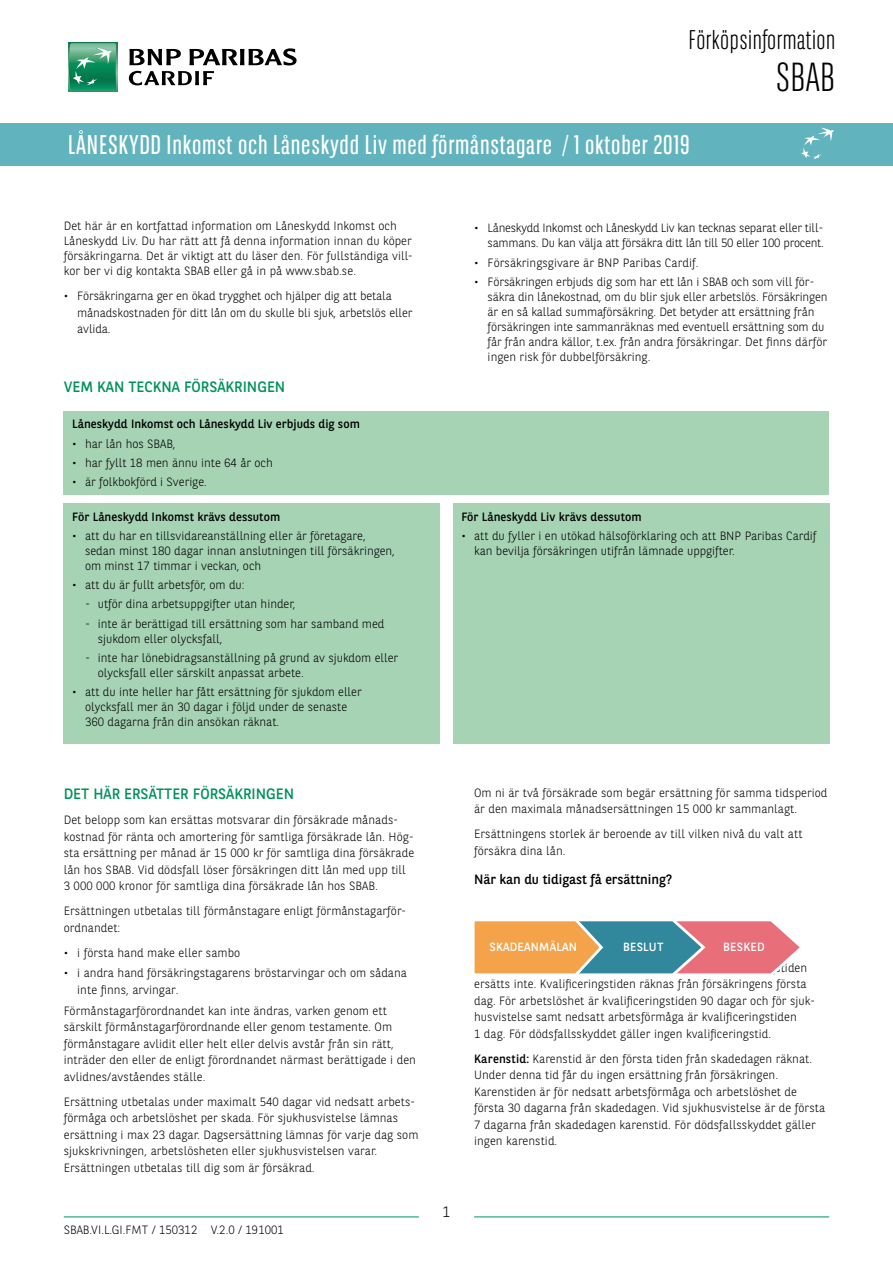
<style>
.page{position:relative;width:893px;height:1263px;background:#fff}
.page>*{position:absolute;margin:0;border:0;box-sizing:border-box;transform-origin:0 0}
.t1{font:300 40.5px "BNPP Sans Condensed";color:#000}
.t2{font:27px "BNPP Sans Condensed";letter-spacing:.03em;color:#fff}
.t3{font:300 27px "BNPP Sans Condensed";letter-spacing:.02em;color:#000}
.t4{font:15px "BNPP Sans";color:#00925b}
.t5{font:300 15px "BNPP Sans";color:#000}
.t6{font:13.5px "BNPP Sans";color:#000}
.t7{font:300 12px/16.5px "BNPP Sans";letter-spacing:.005em;color:#000}
.t8{font:300 12px/15px "BNPP Sans";letter-spacing:-.02em;color:#000;text-align:right}
.t9{font:12px "BNPP Sans";letter-spacing:.005em;color:#000}
.t10{font:11.85px "BNPP Sans";letter-spacing:.02em;color:#fff}
.s1{font-weight:400}
</style>
<div class="page">
<hr style="left:64px;top:1216px;width:355px;height:1px;background:#00925b">
<hr style="left:474px;top:1216px;width:355px;height:1px;background:#00925b">
<svg style="left:63px;top:1216px;width:137px;height:2px"></svg>
<div style="left:0;top:123px;width:893px;height:42px;background:#61b3bd"></div>
<svg style="left:68px;top:42px;width:49px;height:49px"></svg>
<svg style="left:69px;top:43px;width:47px;height:47px;background:#3c9f77"></svg>
<svg style="left:129px;top:49px;width:52px;height:16px"></svg>
<svg style="left:189px;top:48px;width:108px;height:17px"></svg>
<svg style="left:129px;top:71px;width:85px;height:14px"></svg>
<svg style="left:801px;top:128px;width:33px;height:31px"></svg>
<svg style="left:474px;top:921px;width:326px;height:53px;background:#b9947f"></svg>
<div style="left:64px;top:411px;width:765px;height:83px;background:#a6d3b4"></div>
<div style="left:64px;top:503px;width:376px;height:240px;background:#a6d3b4"></div>
<div style="left:453px;top:503px;width:376px;height:240px;background:#a6d3b4"></div>
<h2 class="t3" style="left:688px;top:23px;width:148px">Förköpsinformation</h2>
<h1 class="t1" style="left:776px;top:52px;width:61px">SBAB</h1>
<h2 class="t2" style="left:68px;top:127px;width:623px">LÅNESKYDD Inkomst och Låneskydd Liv med förmånstagare / 1 oktober 2019</h2>
<p class="t7" style="left:64px;top:218px;width:351px;line-height:15px">Det här är en kortfattad information om Låneskydd Inkomst och Låneskydd Liv. Du har rätt att få denna information innan du köper försäkringarna. Det är viktigt att du läser den. För fullständiga vill&shy;kor ber vi dig kontakta SBAB eller gå in på www.sbab.se.</p>
<p class="t7" style="left:77px;top:287px;width:337px;text-indent:-14px">• Försäkringarna ger en ökad trygghet och hjälper dig att betala månadskostnaden för ditt lån om du skulle bli sjuk, arbetslös eller avlida.</p>
<p class="t4" style="left:64px;top:377px;width:223px">VEM KAN TECKNA FÖRSÄKRINGEN</p>
<p class="t9" style="left:72px;top:416px;width:289px">Låneskydd Inkomst och Låneskydd Liv erbjuds dig som</p>
<p class="t7" style="left:72px;top:434px;width:105px">• har lån hos SBAB,</p>
<p class="t7" style="left:72px;top:454px;width:202px">• har fyllt 18 men ännu inte 64 år och</p>
<p class="t7" style="left:72px;top:473px;width:136px">• är folkbokförd i Sverige.</p>
<p class="t9" style="left:72px;top:508px;width:209px">För Låneskydd Inkomst krävs dessutom</p>
<p class="t7" style="left:85px;top:528px;width:312px;line-height:15px;text-indent:-13px">• att du har en tillsvidareanställning eller är företagare, sedan minst 180 dagar innan anslutningen till försäkringen, om minst 17 timmar i veckan, och</p>
<p class="t7" style="left:72px;top:576px;width:174px">• att du är fullt arbetsför, om du:</p>
<p class="t7" style="left:85px;top:595px;width:212px">- utför dina arbetsuppgifter utan hinder,</p>
<p class="t7" style="left:98px;top:615px;width:288px;line-height:15px;text-indent:-13px">- inte är berättigad till ersättning som har samband med sjukdom eller olycksfall,</p>
<p class="t7" style="left:98px;top:650px;width:302px;line-height:15px;text-indent:-13px">- inte har lönebidragsanställning på grund av sjukdom eller olycksfall eller särskilt anpassat arbete.</p>
<p class="t7" style="left:85px;top:684px;width:278px;line-height:15px;text-indent:-13px">• att du inte heller har fått ersättning för sjukdom eller olycksfall mer än 30 dagar i följd under de senaste<br>360 dagarna från din ansökan räknat.</p>
<p class="t4" style="left:64px;top:784px;width:232px">DET HÄR ERSÄTTER FÖRSÄKRINGEN</p>
<p class="t7" style="left:64px;top:811px;width:352px">Det belopp som kan ersättas motsvarar din försäkrade månads&shy;kostnad för ränta och amortering för samtliga försäkrade lån. Hög&shy;sta ersättning per månad är 15 000 kr för samtliga dina försäkrade lån hos SBAB. Vid dödsfall löser försäkringen ditt lån med upp till 3 000 000 kronor för samtliga dina försäkrade lån hos SBAB.</p>
<p class="t7" style="left:64px;top:902px;width:344px">Ersättningen utbetalas till förmånstagare enligt förmånstagarför&shy;ordnandet:</p>
<p class="t7" style="left:64px;top:944px;width:178px">• i första hand make eller sambo</p>
<p class="t7" style="left:77px;top:964px;width:331px;text-indent:-14px">• i andra hand försäkringstagarens bröstarvingar och om sådana inte finns, arvingar.</p>
<p class="t7" style="left:64px;top:1002px;width:354px">Förmånstagarförordnandet kan inte ändras, varken genom ett särskilt förmånstagarförordnande eller genom testamente. Om förmånstagare avlidit eller helt eller delvis avstår från sin rätt, inträder den eller de enligt förordnandet närmast berättigade i den avlidnes/avståendes ställe.</p>
<p class="t7" style="left:64px;top:1093px;width:356px">Ersättning utbetalas under maximalt 540 dagar vid nedsatt arbets&shy;förmåga och arbetslöshet per skada. För sjukhusvistelse lämnas ersättning i max 23 dagar. Dagsersättning lämnas för varje dag som sjukskrivningen, arbetslösheten eller sjukhusvistelsen varar.<br>Ersättningen utbetalas till dig som är försäkrad.</p>
<p class="t7" style="left:64px;top:1221px;width:221px">SBAB.VI.L.GI.FMT / 150312 V.2.0 / 191001</p>
<p class="t8" style="left:474px;top:220px;width:351px">• Låneskydd Inkomst och Låneskydd Liv kan tecknas separat eller till&shy;sammans. Du kan välja att försäkra ditt lån till 50 eller 100 procent.</p>
<p class="t7" style="left:474px;top:254px;width:226px">• Försäkringsgivare är BNP Paribas Cardif.</p>
<p class="t7" style="left:488px;top:274px;width:341px;line-height:15px;text-indent:-14px">• Försäkringen erbjuds dig som har ett lån i SBAB och som vill för&shy;säkra din lånekostnad, om du blir sjuk eller arbetslös. Försäkringen är en så kallad summaförsäkring. Det betyder att ersättning från försäkringen inte sammanräknas med eventuell ersättning som du får från andra källor, t.ex. från andra försäkringar. Det finns därför ingen risk för dubbelförsäkring.</p>
<p class="t9" style="left:461px;top:508px;width:182px">För Låneskydd Liv krävs dessutom</p>
<p class="t7" style="left:474px;top:528px;width:344px;line-height:15px;text-indent:-13px">• att du fyller i en utökad hälsoförklaring och att BNP Paribas Cardif kan bevilja försäkringen utifrån lämnade uppgifter.</p>
<p class="t5" style="left:442px;top:1202px;width:9px">1</p>
<p class="t7" style="left:474px;top:784px;width:355px">Om ni är två försäkrade som begär ersättning för samma tidsperiod är den maximala månadsersättningen 15 000 kr sammanlagt.</p>
<p class="t7" style="left:474px;top:825px;width:330px">Ersättningens storlek är beroende av till vilken nivå du valt att försäkra dina lån.</p>
<p class="t6" style="left:474px;top:870px;width:200px">När kan du tidigast få ersättning?</p>
<p class="t10" style="left:489px;top:938px;width:89px">SKADEANMÄLAN</p>
<p class="t10" style="left:623px;top:938px;width:42px">BESLUT</p>
<p class="t10" style="left:723px;top:938px;width:43px">BESKED</p>
<p class="t7" style="left:474px;top:975px;width:342px">ersätts inte. Kvalificeringstiden räknas från försäkringens första dag. För arbetslöshet är kvalificeringstiden 90 dagar och för sjuk&shy;husvistelse samt nedsatt arbetsförmåga är kvalificeringstiden<br>1 dag. För dödsfallsskyddet gäller ingen kvalificeringstid.</p>
<p class="t7" style="left:474px;top:1050px;width:352px"><span class="s1">Karenstid:</span> Karenstid är den första tiden från skadedagen räknat.<br>Under denna tid får du ingen ersättning från försäkringen.<br>Karenstiden är för nedsatt arbetsförmåga och arbetslöshet de första 30 dagarna från skadedagen. Vid sjukhusvistelse är de första 7 dagarna från skadedagen karenstid. För dödsfallsskyddet gäller ingen karenstid.</p>
</div>
